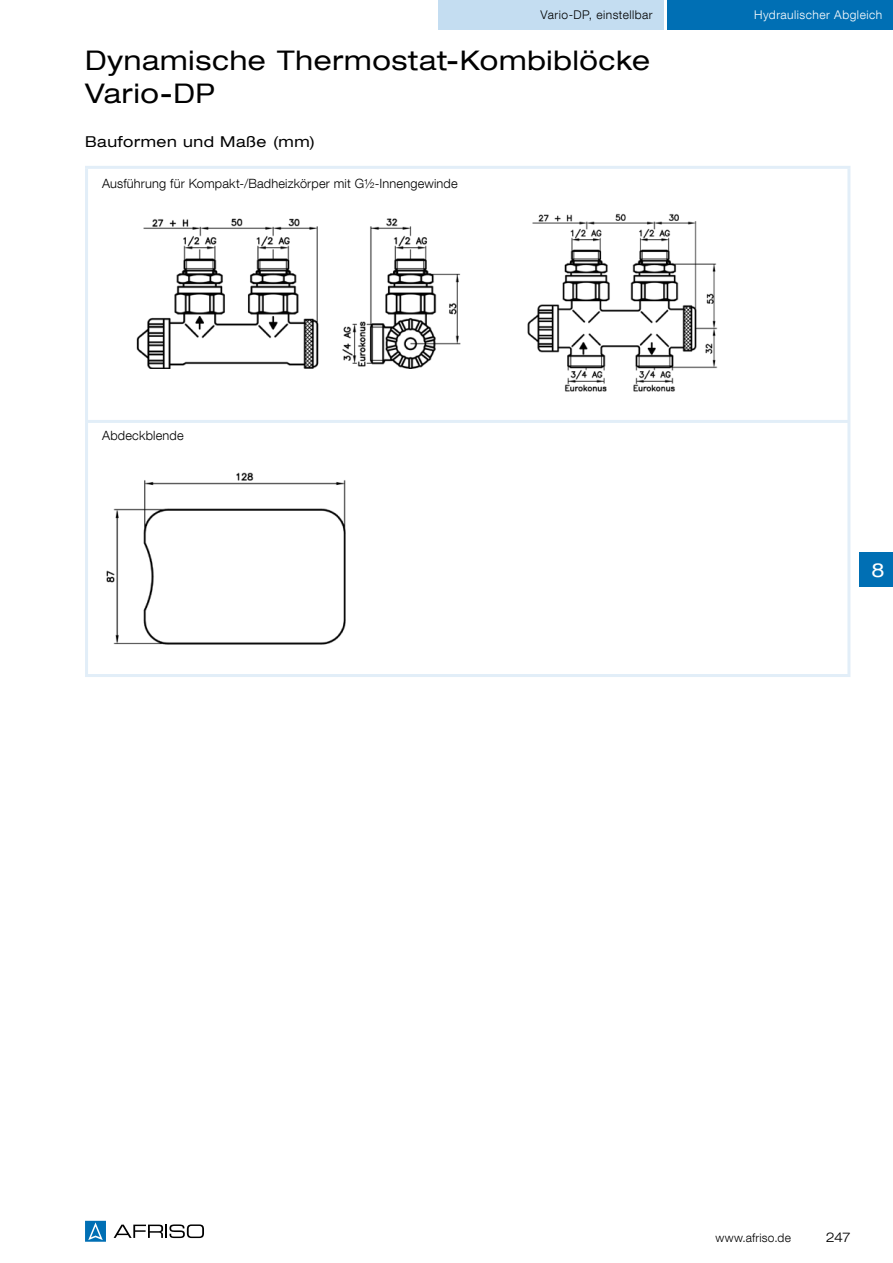
<style>
.page{position:relative;width:893px;height:1263px;background:#fff}
.page>*{position:absolute;margin:0;border:0;box-sizing:border-box;transform-origin:0 0}
.t1{font:expanded 27px/33px "Helvetica Neue LT Com";letter-spacing:.025em;color:#000}
.t2{font:expanded 19.5px "Helvetica Neue LT Com";color:#fff}
.t3{font:expanded 15px "Helvetica Neue LT Com";letter-spacing:.035em;color:#000}
.t4{font:300 expanded 13.5px "Helvetica Neue LT Com";color:#000}
.t5{font:300 12.75px "Helvetica Neue LT Com";letter-spacing:.015em;color:#000}
.t6{font:300 12px "Helvetica Neue LT Com";letter-spacing:.04em;color:#fff}
.t7{font:300 12px "Helvetica Neue LT Com";letter-spacing:.04em;color:#000}
.t8{font:300 12px "Helvetica Neue LT Com";letter-spacing:.02em;color:#000}
</style>
<div class="page">
<div style="left:668px;top:0;width:225px;height:30px;background:#006fb4"></div>
<div style="left:438px;top:0;width:225px;height:30px;background:#c4ddf1"></div>
<svg style="left:114px;top:1224px;width:90px;height:14px"></svg>
<svg style="left:85px;top:1221px;width:21px;height:21px"></svg>
<hr style="left:847px;top:169px;width:3px;height:251px;background:#e2eef8">
<hr style="left:847px;top:423px;width:3px;height:251px;background:#e2eef8">
<hr style="left:85px;top:169px;width:3px;height:251px;background:#e2eef8">
<hr style="left:85px;top:166px;width:765px;height:3px;background:#e2eef8">
<hr style="left:85px;top:423px;width:3px;height:251px;background:#e2eef8">
<hr style="left:85px;top:420px;width:765px;height:3px;background:#e2eef8">
<hr style="left:85px;top:674px;width:765px;height:3px;background:#e2eef8">
<img style="left:527px;top:213px;width:191px;height:179px">
<img style="left:136px;top:218px;width:325px;height:151px">
<img style="left:106px;top:472px;width:240px;height:173px">
<div style="left:859px;top:553px;width:34px;height:34px;background:#006fb4"></div>
<p class="t7" style="left:541px;top:7px;width:114px">Vario-DP, einstellbar</p>
<p class="t6" style="left:754px;top:7px;width:130px">Hydraulischer Abgleich</p>
<h1 class="t1" style="left:85px;top:43px;width:567px">Dynamische Thermostat-Kombiblöcke<br>Vario-DP</h1>
<p class="t3" style="left:85px;top:132px;width:232px">Bauformen und Maße (mm)</p>
<p class="t5" style="left:102px;top:175px;width:357px">Ausführung für Kompakt-/Badheizkörper mit G½-Innengewinde</p>
<p class="t5" style="left:102px;top:428px;width:83px">Abdeckblende</p>
<h2 class="t2" style="left:871px;top:557px;width:15px">8</h2>
<p class="t8" style="left:715px;top:1230px;width:77px">www.afriso.de</p>
<p class="t4" style="left:826px;top:1228px;width:26px">247</p>
</div>
